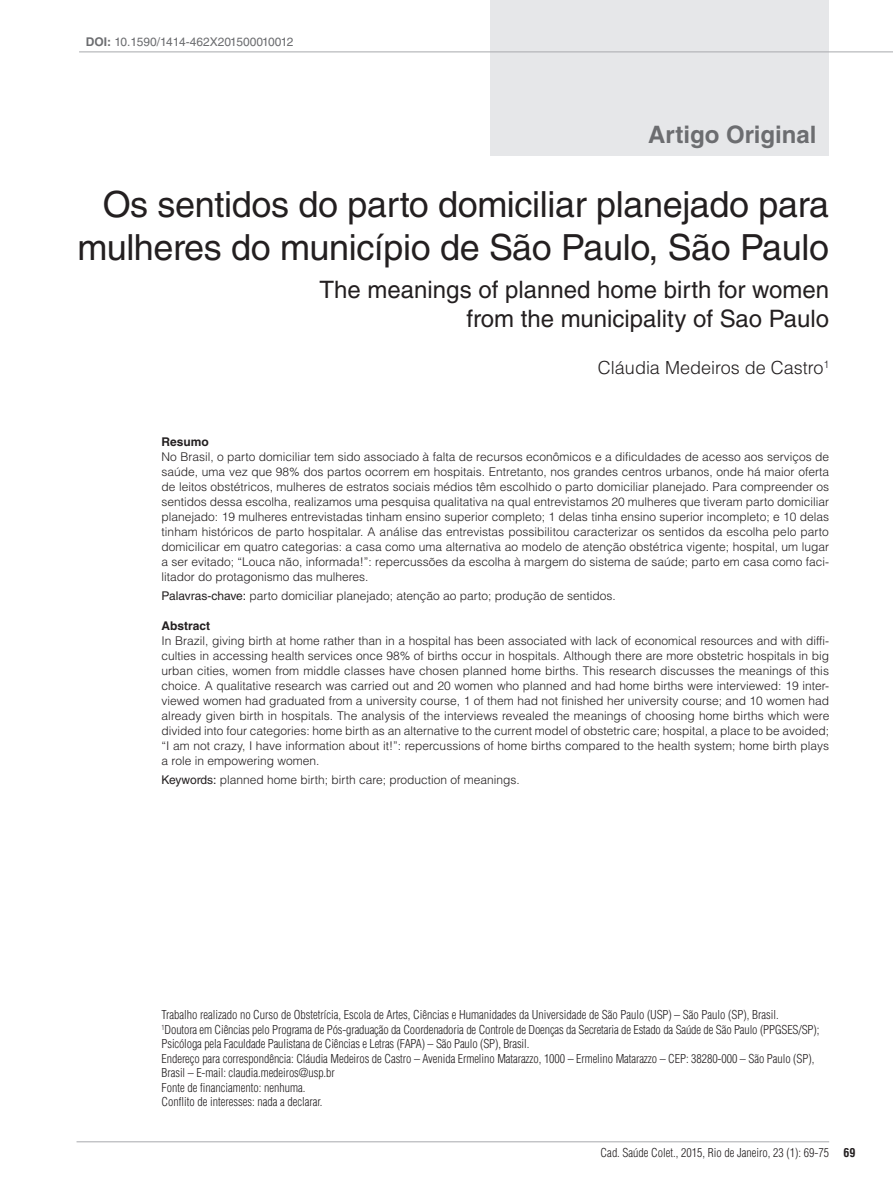
<style>
.page{position:relative;width:893px;height:1191px;background:#fff}
.page>*{position:absolute;margin:0;border:0;box-sizing:border-box;transform-origin:0 0}
.t1{font:36px/43.2px "Helvetica LT Std";letter-spacing:-.01em;color:#231f20;text-align:right}
.t2{font:24px/28.8px "Helvetica LT Std";color:#231f20;text-align:right}
.t3{font:700 24px "Helvetica LT Std";color:#6c6d70}
.t4{font:300 18px "Helvetica LT Std";color:#231f20}
.t5{font:300 12px/15px "Helvetica LT Std";color:#231f20;text-align:justify}
.t6{font:300 condensed 12px/14.4px "Helvetica LT Std";letter-spacing:-.005em;color:#231f20}
.t7{font:12px "Helvetica LT Std";color:#6c6d70}
.t8{font:700 12px "Helvetica LT Std";color:#231f20}
.t9{font:700 condensed 12px "Helvetica LT Std";color:#231f20}
.s1{font-weight:700}
.s2{font-weight:400}
</style>
<div class="page">
<div style="left:491px;top:0;width:338px;height:156px;background:#e6e7e9"></div>
<hr style="left:79px;top:51px;width:814px;height:1px;background:#a8a9ad">
<hr style="left:77px;top:1141px;width:752px;height:1px;background:#a8a9ad">
<p class="t7" style="left:86px;top:35px;width:209px"><span class="s1">DOI:</span> 10.1590/1414-462X201500010012</p>
<h2 class="t3" style="left:648px;top:120px;width:170px">Artigo Original</h2>
<h1 class="t1" style="left:77px;top:183px;width:753px">Os sentidos do parto domiciliar planejado para mulheres do município de São Paulo, São Paulo</h1>
<h2 class="t2" style="left:320px;top:275px;width:511px">The meanings of planned home birth for women from the municipality of Sao Paulo</h2>
<h3 class="t4" style="left:598px;top:356px;width:233px">Cláudia Medeiros de Castro<sup>1</sup></h3>
<p class="t8" style="left:162px;top:434px;width:49px">Resumo</p>
<p class="t5" style="left:162px;top:449px;width:669px">No Brasil, o parto domiciliar tem sido associado à falta de recursos econômicos e a dificuldades de acesso aos serviços de saúde, uma vez que 98% dos partos ocorrem em hospitais. Entretanto, nos grandes centros urbanos, onde há maior oferta de leitos obstétricos, mulheres de estratos sociais médios têm escolhido o parto domiciliar planejado. Para compreender os sentidos dessa escolha, realizamos uma pesquisa qualitativa na qual entrevistamos 20 mulheres que tiveram parto domiciliar planejado: 19 mulheres entrevistadas tinham ensino superior completo; 1 delas tinha ensino superior incompleto; e 10 delas tinham históricos de parto hospitalar. A análise das entrevistas possibilitou caracterizar os sentidos da escolha pelo parto domicilicar em quatro categorias: a casa como uma alternativa ao modelo de atenção obstétrica vigente; hospital, um lugar a ser evitado; “Louca não, informada!”: repercussões da escolha à margem do sistema de saúde; parto em casa como faci&shy;litador do protagonismo das mulheres.</p>
<p class="t5" style="left:162px;top:588px;width:456px"><span class="s2">Palavras-chave:</span> parto domiciliar planejado; atenção ao parto; produção de sentidos.</p>
<p class="t8" style="left:162px;top:618px;width:50px">Abstract</p>
<p class="t5" style="left:162px;top:633px;width:669px">In Brazil, giving birth at home rather than in a hospital has been associated with lack of economical resources and with diffi&shy;culties in accessing health services once 98% of births occur in hospitals. Although there are more obstetric hospitals in big urban cities, women from middle classes have chosen planned home births. This research discusses the meanings of this choice. A qualitative research was carried out and 20 women who planned and had home births were interviewed: 19 inter&shy;viewed women had graduated from a university course, 1 of them had not finished her university course; and 10 women had already given birth in hospitals. The analysis of the interviews revealed the meanings of choosing home births which were divided into four categories: home birth as an alternative to the current model of obstetric care; hospital, a place to be avoided; “I am not crazy, I have information about it!”: repercussions of home births compared to the health system; home birth plays a role in empowering women.</p>
<p class="t5" style="left:162px;top:772px;width:360px"><span class="s2">Keywords:</span> planned home birth; birth care; production of meanings.</p>
<p class="t6" style="left:162px;top:1007px;width:659px">Trabalho realizado no Curso de Obstetrícia, Escola de Artes, Ciências e Humanidades da Universidade de São Paulo (USP) – São Paulo (SP), Brasil.<br><sup>1</sup>Doutora em Ciências pelo Programa de Pós-graduação da Coordenadoria de Controle de Doenças da Secretaria de Estado da Saúde de São Paulo (PPGSES/SP); Psicóloga pela Faculdade Paulistana de Ciências e Letras (FAPA) – São Paulo (SP), Brasil.<br>Endereço para correspondência: Cláudia Medeiros de Castro – Avenida Ermelino Matarazzo, 1000 – Ermelino Matarazzo – CEP: 38280-000 – São Paulo (SP), Brasil – E-mail: claudia.medeiros@usp.br<br>Fonte de financiamento: nenhuma.<br>Conflito de interesses: nada a declarar.</p>
<p class="t6" style="left:601px;top:1145px;width:230px">Cad. Saúde Colet., 2015, Rio de Janeiro, 23 (1): 69-75</p>
<p class="t9" style="left:843px;top:1145px;width:13px">69</p>
</div>
